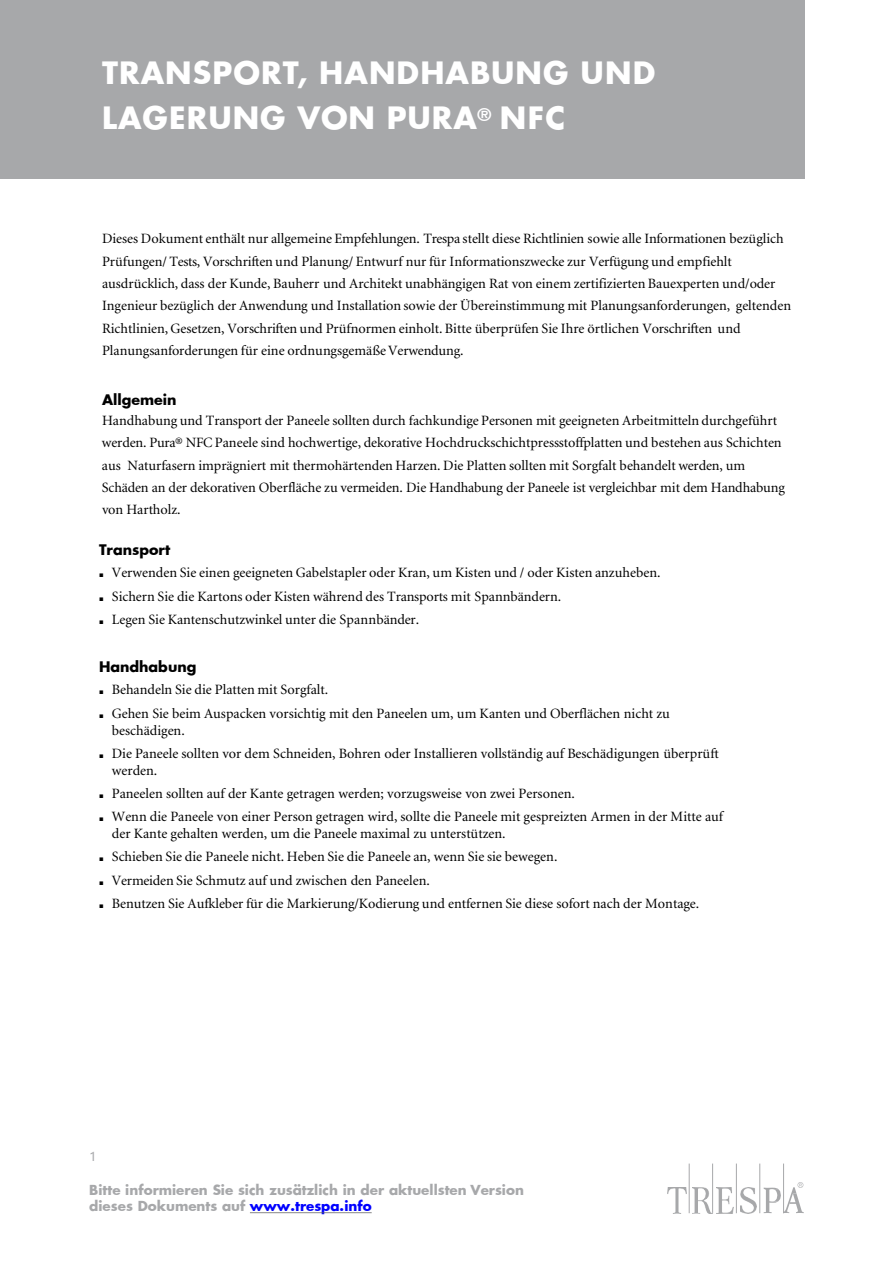
<style>
.page{position:relative;width:893px;height:1264px;background:#fff}
.page>*{position:absolute;margin:0;border:0;box-sizing:border-box;transform-origin:0 0}
.t1{font:700 30px/44.7px "Futura";letter-spacing:.035em;color:#fff}
.t2{font:14.25px/22.5px "TR Minion";color:#000}
.t3{font:700 14.25px "Futura";color:#000}
.t4{font:700 13.5px/16.5px "Futura";color:#a7a8aa}
.t5{font:12px "Microsoft Ya Hei";color:#a7a8aa}
.s1{font-family:"Microsoft Ya Hei";font-size:7.5px}
.s2{color:#00f}
</style>
<div class="page">
<hr style="left:759px;top:1163px;width:1px;height:49px;background:#a7a8aa">
<hr style="left:783px;top:1163px;width:1px;height:49px;background:#a7a8aa">
<hr style="left:735px;top:1163px;width:1px;height:49px;background:#a7a8aa">
<hr style="left:712px;top:1163px;width:1px;height:49px;background:#a7a8aa">
<hr style="left:688px;top:1163px;width:1px;height:49px;background:#a7a8aa">
<img style="left:740px;top:1187px;width:16px;height:26px">
<img style="left:692px;top:1187px;width:19px;height:25px">
<img style="left:667px;top:1187px;width:19px;height:25px">
<img style="left:716px;top:1187px;width:17px;height:25px">
<svg style="left:763px;top:1182px;width:40px;height:31px"></svg>
<div style="left:0;top:0;width:804px;height:179px;background:#a7a8aa"></div>
<svg style="left:250px;top:1212px;width:121px;height:1px"></svg>
<p class="t1" style="left:102px;top:50px;width:554px">TRANSPORT, HANDHABUNG UND<br>LAGERUNG VON PURA<sup>®</sup> NFC</p>
<p class="t2" style="left:102px;top:228px;width:690px">Dieses Dokument enthält nur allgemeine Empfehlungen. Trespa stellt diese Richtlinien sowie alle Informationen bezüglich Prüfungen/ Tests, Vorschriften und Planung/ Entwurf nur für Informationszwecke zur Verfügung und empfiehlt ausdrücklich, dass der Kunde, Bauherr und Architekt unabhängigen Rat von einem zertifizierten Bauexperten und/oder Ingenieur bezüglich der Anwendung und Installation sowie der Übereinstimmung mit Planungsanforderungen, geltenden Richtlinien, Gesetzen, Vorschriften und Prüfnormen einholt. Bitte überprüfen Sie Ihre örtlichen Vorschriften und Planungsanforderungen für eine ordnungsgemäßeVerwendung.</p>
<p class="t3" style="left:102px;top:389px;width:76px">Allgemein</p>
<p class="t2" style="left:102px;top:409px;width:684px">Handhabung und Transport der Paneele sollten durch fachkundige Personen mit geeigneten Arbeitmitteln durchgeführt werden. Pura® NFC Paneele sind hochwertige, dekorative Hochdruckschichtpressstoffplatten und bestehen aus Schichten aus Naturfasern imprägniert mit thermohärtenden Harzen. Die Platten sollten mit Sorgfalt behandelt werden, um Schäden an der dekorativen Oberfläche zu vermeiden. Die Handhabung der Paneele ist vergleichbar mit dem Handhabung von Hartholz.</p>
<p class="t3" style="left:99px;top:539px;width:73px">Transport</p>
<p class="t2" style="left:99px;top:561px;width:563px"><span class="s1">■</span> Verwenden Sie einen geeigneten Gabelstapler oder Kran, um Kisten und / oder Kisten anzuheben.</p>
<p class="t2" style="left:99px;top:585px;width:463px"><span class="s1">■</span> Sichern Sie die Kartons oder Kisten während des Transports mit Spannbändern.</p>
<p class="t2" style="left:99px;top:608px;width:321px"><span class="s1">■</span> Legen Sie Kantenschutzwinkel unter die Spannbänder.</p>
<p class="t3" style="left:99px;top:656px;width:99px">Handhabung</p>
<p class="t2" style="left:99px;top:679px;width:230px"><span class="s1">■</span> Behandeln Sie die Platten mit Sorgfalt.</p>
<p class="t2" style="left:112px;top:704px;width:559px;line-height:17.1px;text-indent:-13px"><span class="s1">■</span> Gehen Sie beim Auspacken vorsichtig mit den Paneelen um, um Kanten und Oberflächen nicht zu beschädigen.</p>
<p class="t2" style="left:112px;top:745px;width:608px;line-height:17.1px;text-indent:-13px"><span class="s1">■</span> Die Paneele sollten vor dem Schneiden, Bohren oder Installieren vollständig auf Beschädigungen überprüft werden.</p>
<p class="t2" style="left:99px;top:782px;width:477px"><span class="s1">■</span> Paneelen sollten auf der Kante getragen werden; vorzugsweise von zwei Personen.</p>
<p class="t2" style="left:112px;top:808px;width:612px;line-height:17.1px;text-indent:-13px"><span class="s1">■</span> Wenn die Paneele von einer Person getragen wird, sollte die Paneele mit gespreizten Armen in der Mitte auf der Kante gehalten werden, um die Paneele maximal zu unterstützen.</p>
<p class="t2" style="left:99px;top:845px;width:460px"><span class="s1">■</span> Schieben Sie die Paneele nicht. Heben Sie die Paneele an, wenn Sie sie bewegen.</p>
<p class="t2" style="left:99px;top:869px;width:332px"><span class="s1">■</span> Vermeiden Sie Schmutz auf und zwischen den Paneelen.</p>
<p class="t2" style="left:99px;top:892px;width:601px"><span class="s1">■</span> Benutzen Sie Aufkleber für die Markierung/Kodierung und entfernen Sie diese sofort nach der Montage.</p>
<p class="t5" style="left:89px;top:1148px;width:9px">1</p>
<p class="t4" style="left:89px;top:1180px;width:436px">Bitte informieren Sie sich zusätzlich in der aktuellsten Version dieses Dokuments auf <span class="s2">www.trespa.info</span></p>
</div>
